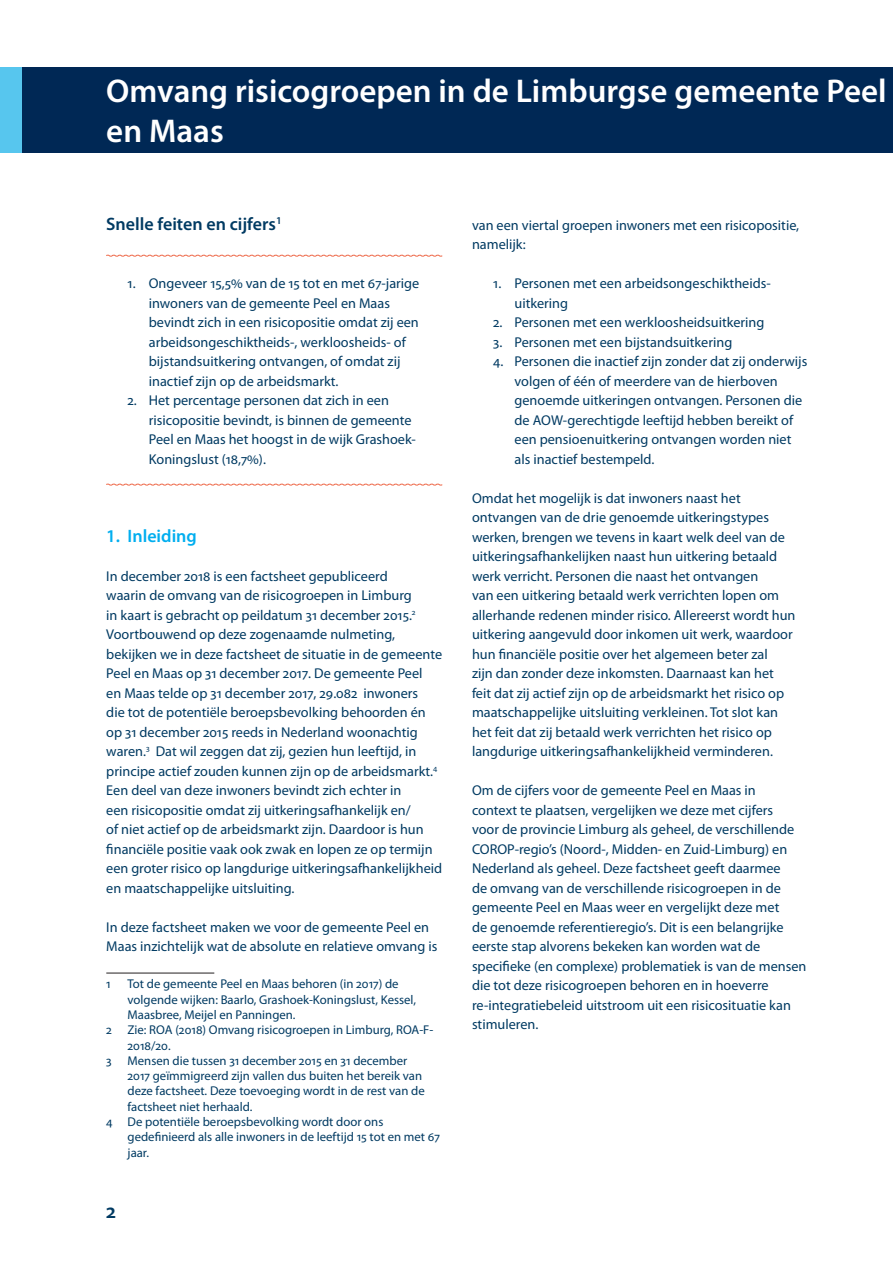
<style>
.page{position:relative;width:893px;height:1263px;background:#fff}
.page>*{position:absolute;margin:0;border:0;box-sizing:border-box;transform-origin:0 0}
.t1{font:600 33px/39.6px "Myriad Pro";color:#fff}
.t2{font:600 21px "Myriad Pro";color:#003a62}
.kop_3{font:600 18px "Myriad Pro";color:#003a62}
.t3{font:600 18px "Myriad Pro";color:#00aeef}
.bodytekst{font:14.25px/19.5px "Myriad Pro";color:#003a62}
.voetnoot{font:12.75px/15.3px "Myriad Pro";color:#003a62}
</style>
<div class="page">
<div style="left:0;top:67px;width:893px;height:86px;background:#002855"></div>
<div style="left:0;top:67px;width:21px;height:86px;background:#57c6ee"></div>
<svg style="left:106px;top:254px;width:337px;height:3px"></svg>
<svg style="left:106px;top:483px;width:337px;height:3px"></svg>
<hr style="left:106px;top:973px;width:108px;height:1px;background:#231f20">
<h1 class="t1" style="left:106px;top:70px;width:782px">Omvang risicogroepen in de Limburgse gemeente Peel en Maas</h1>
<p class="kop_3" style="left:106px;top:212px;width:177px">Snelle feiten en cijfers<sup>1</sup></p>
<p class="bodytekst" style="left:149px;top:273px;width:272px;text-indent:-21px">1. Ongeveer 15,5% van de 15 tot en met 67-jarige inwoners van de gemeente Peel en Maas bevindt zich in een risicopositie omdat zij een arbeidsongeschiktheids-, werkloosheids- of bijstandsuitkering ontvangen, of omdat zij inactief zijn op de arbeidsmarkt.</p>
<p class="bodytekst" style="left:149px;top:390px;width:269px;text-indent:-21px">2. Het percentage personen dat zich in een risicopositie bevindt, is binnen de gemeente Peel en Maas het hoogst in de wijk Grashoek-Koningslust (18,7%).</p>
<p class="t3" style="left:106px;top:524px;width:92px">1. Inleiding</p>
<p class="bodytekst" style="left:106px;top:566px;width:337px">In december 2018 is een factsheet gepubliceerd<br>waarin de omvang van de risicogroepen in Limburg<br>in kaart is gebracht op peildatum 31 december 2015.<sup>2<br></sup>Voortbouwend op deze zogenaamde nulmeting, bekijken we in deze factsheet de situatie in de gemeente Peel en Maas op 31 december 2017. De gemeente Peel<br>en Maas telde op 31 december 2017, 29.082 inwoners<br>die tot de potentiële beroepsbevolking behoorden én op 31 december 2015 reeds in Nederland woonachtig waren.<sup>3</sup> Dat wil zeggen dat zij, gezien hun leeftijd, in principe actief zouden kunnen zijn op de arbeidsmarkt.<sup>4<br></sup>Een deel van deze inwoners bevindt zich echter in<br>een risicopositie omdat zij uitkeringsafhankelijk en/<br>of niet actief op de arbeidsmarkt zijn. Daardoor is hun financiële positie vaak ook zwak en lopen ze op termijn een groter risico op langdurige uitkeringsafhankelijkheid en maatschappelijke uitsluiting.</p>
<p class="bodytekst" style="left:106px;top:917px;width:333px">In deze factsheet maken we voor de gemeente Peel en<br>Maas inzichtelijk wat de absolute en relatieve omvang is</p>
<p class="voetnoot" style="left:106px;top:976px;width:6px">1</p>
<p class="voetnoot" style="left:128px;top:976px;width:290px">Tot de gemeente Peel en Maas behoren (in 2017) de volgende wijken: Baarlo, Grashoek-Koningslust, Kessel,<br>Maasbree, Meijel en Panningen.</p>
<p class="voetnoot" style="left:128px;top:1022px;width:307px;text-indent:-21px">2 Zie: ROA (2018) Omvang risicogroepen in Limburg, ROA-F-<br>2018/20.</p>
<p class="voetnoot" style="left:128px;top:1053px;width:299px;text-indent:-21px">3 Mensen die tussen 31 december 2015 en 31 december 2017 geïmmigreerd zijn vallen dus buiten het bereik van deze factsheet. Deze toevoeging wordt in de rest van de factsheet niet herhaald.</p>
<p class="voetnoot" style="left:128px;top:1114px;width:314px;text-indent:-21px">4 De potentiële beroepsbevolking wordt door ons gedefinieerd als alle inwoners in de leeftijd 15 tot en met 67 jaar.</p>
<h2 class="t2" style="left:106px;top:1197px;width:11px">2</h2>
<p class="bodytekst" style="left:472px;top:215px;width:329px">van een viertal groepen inwoners met een risicopositie, namelijk:</p>
<p class="bodytekst" style="left:514px;top:273px;width:258px;text-indent:-21px">1. Personen met een arbeidsongeschiktheids&shy;uitkering</p>
<p class="bodytekst" style="left:493px;top:312px;width:273px">2. Personen met een werkloosheidsuitkering</p>
<p class="bodytekst" style="left:493px;top:332px;width:241px">3. Personen met een bijstandsuitkering</p>
<p class="bodytekst" style="left:514px;top:351px;width:294px;text-indent:-21px">4. Personen die inactief zijn zonder dat zij onderwijs volgen of één of meerdere van de hierboven genoemde uitkeringen ontvangen. Personen die de AOW-gerechtigde leeftijd hebben bereikt of een pensioenuitkering ontvangen worden niet als inactief bestempeld.</p>
<p class="bodytekst" style="left:472px;top:488px;width:325px">Omdat het mogelijk is dat inwoners naast het ontvangen van de drie genoemde uitkeringstypes werken, brengen we tevens in kaart welk deel van de uitkeringsafhankelijken naast hun uitkering betaald werk verricht. Personen die naast het ontvangen<br>van een uitkering betaald werk verrichten lopen om allerhande redenen minder risico. Allereerst wordt hun uitkering aangevuld door inkomen uit werk, waardoor hun financiële positie over het algemeen beter zal<br>zijn dan zonder deze inkomsten. Daarnaast kan het feit dat zij actief zijn op de arbeidsmarkt het risico op maatschappelijke uitsluiting verkleinen. Tot slot kan het feit dat zij betaald werk verrichten het risico op langdurige uitkeringsafhankelijkheid verminderen.</p>
<p class="bodytekst" style="left:472px;top:780px;width:336px">Om de cijfers voor de gemeente Peel en Maas in<br>context te plaatsen, vergelijken we deze met cijfers<br>voor de provincie Limburg als geheel, de verschillende COROP-regio’s (Noord-, Midden- en Zuid-Limburg) en Nederland als geheel. Deze factsheet geeft daarmee<br>de omvang van de verschillende risicogroepen in de gemeente Peel en Maas weer en vergelijkt deze met<br>de genoemde referentieregio’s. Dit is een belangrijke eerste stap alvorens bekeken kan worden wat de specifieke (en complexe) problematiek is van de mensen die tot deze risicogroepen behoren en in hoeverre re-integratiebeleid uitstroom uit een risicosituatie kan stimuleren.</p>
</div>
